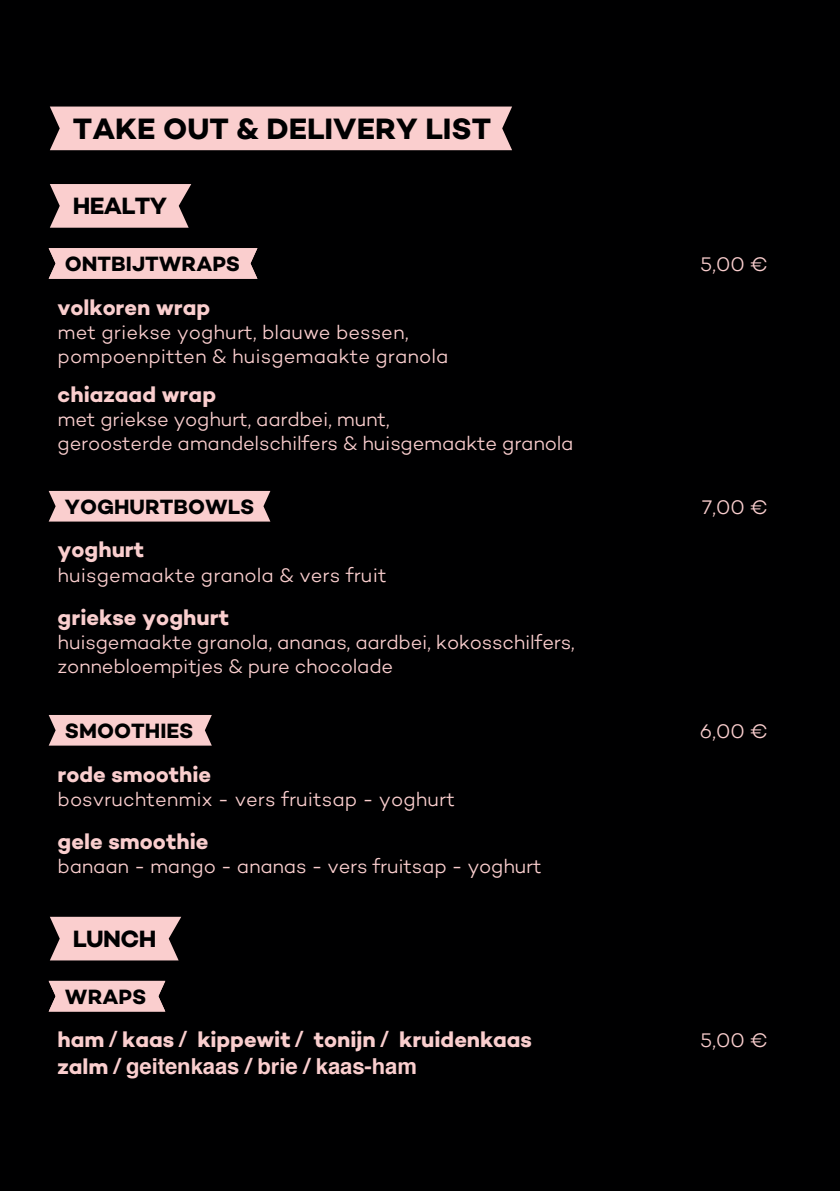
<style>
.page{position:relative;width:840px;height:1191px;background:#fff}
.page>*{position:absolute;margin:0;border:0;box-sizing:border-box;transform-origin:0 0}
.t1{font:30px "Campton Bold DEMO";color:#000001}
.t2{font:24px "Campton Bold DEMO";letter-spacing:-.03em;color:#000001}
.t3{font:22px "Campton Bold DEMO";letter-spacing:-.005em;color:#facece}
.t4{font:700 22px "Helvetica";letter-spacing:-.005em;color:#facece}
.t5{font:21px "Campton Bold DEMO";color:#000001}
.t6{font:20px/24px "Campton Light DEMO";letter-spacing:-.015em;color:#facece}
.s1{font-family:"Helvetica";font-weight:700}
.s2{font-family:"Campton Bold DEMO";font-weight:400}
</style>
<div class="page">
<div style="left:0;top:0;width:839px;height:1191px;background:#000001"></div>
<div style="left:50px;top:107px;width:462px;height:43px;background:#facece"></div>
<svg style="left:50px;top:184px;width:141px;height:44px;background:#e4bbbb"></svg>
<div style="left:49px;top:491px;width:221px;height:30px;background:#facece"></div>
<div style="left:49px;top:715px;width:163px;height:30px;background:#facece"></div>
<div style="left:49px;top:248px;width:208px;height:31px;background:#facece"></div>
<svg style="left:50px;top:916px;width:131px;height:44px;background:#dfb8b8"></svg>
<div style="left:49px;top:981px;width:116px;height:30px;background:#facece"></div>
<h1 class="t1" style="left:73px;top:112px;width:419px">TAKE OUT &amp; DELIVERY LIST</h1>
<p class="t2" style="left:73px;top:192px;width:95px">HEALTY</p>
<p class="t5" style="left:65px;top:252px;width:177px">ONTBIJTWRAPS</p>
<p class="t3" style="left:58px;top:294px;width:154px">volkoren wrap</p>
<p class="t6" style="left:58px;top:320px;width:392px">met griekse yoghurt, blauwe bessen, pompoenpitten &amp; huisgemaakte granola</p>
<p class="t3" style="left:58px;top:382px;width:160px">chiazaad wrap</p>
<p class="t6" style="left:58px;top:408px;width:517px">met griekse yoghurt, aardbei, munt,<br>geroosterde amandelschilfers &amp; huisgemaakte granola</p>
<p class="t6" style="left:700px;top:253px;width:69px">5,00 €</p>
<p class="t5" style="left:65px;top:494px;width:191px">YOGHURTBOWLS</p>
<p class="t6" style="left:701px;top:495px;width:67px">7,00 €</p>
<p class="t3" style="left:58px;top:537px;width:88px">yoghurt</p>
<p class="t6" style="left:58px;top:563px;width:330px">huisgemaakte granola &amp; vers fruit</p>
<p class="t3" style="left:58px;top:604px;width:173px">griekse yoghurt</p>
<p class="t6" style="left:58px;top:630px;width:518px">huisgemaakte granola, ananas, aardbei, kokosschilfers, zonnebloempitjes &amp; pure chocolade</p>
<p class="t5" style="left:65px;top:718px;width:130px">SMOOTHIES</p>
<p class="t6" style="left:699px;top:720px;width:69px">6,00 €</p>
<p class="t3" style="left:58px;top:761px;width:155px">rode smoothie</p>
<p class="t6" style="left:58px;top:787px;width:398px">bosvruchtenmix - vers fruitsap - yoghurt</p>
<p class="t3" style="left:58px;top:828px;width:152px">gele smoothie</p>
<p class="t6" style="left:58px;top:854px;width:485px">banaan - mango - ananas - vers fruitsap - yoghurt</p>
<p class="t2" style="left:73px;top:924px;width:85px">LUNCH</p>
<p class="t5" style="left:65px;top:984px;width:83px">WRAPS</p>
<p class="t3" style="left:58px;top:1027px;width:475px">ham <span class="s1">/</span> kaas <span class="s1">/</span> kippewit <span class="s1">/</span> tonijn <span class="s1">/</span> kruidenkaas</p>
<p class="t4" style="left:58px;top:1048px;width:360px"><span class="s2">zalm</span> / geitenkaas / brie / kaas-ham</p>
<p class="t6" style="left:700px;top:1029px;width:69px">5,00 €</p>
</div>
